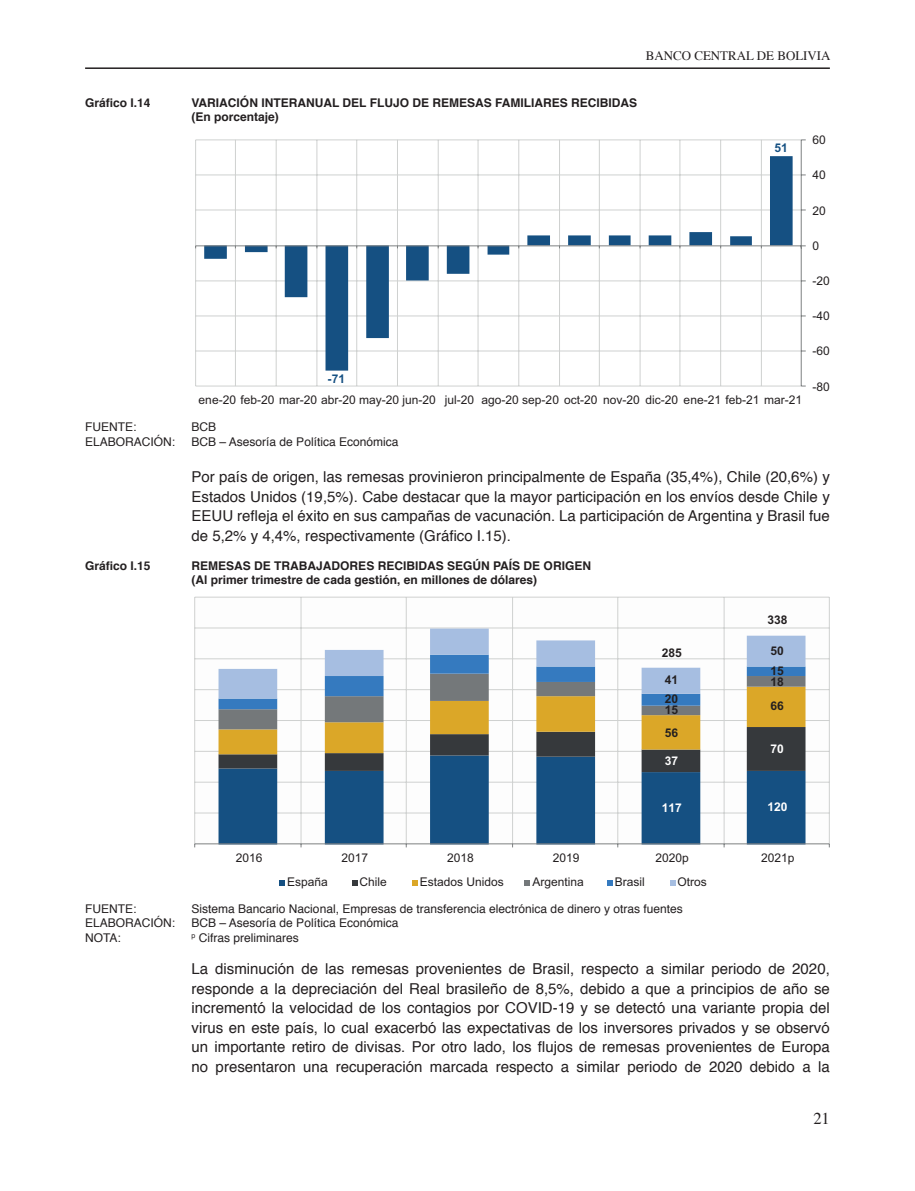
<style>
.page{position:relative;width:915px;height:1191px;background:#fff}
.page>*{position:absolute;margin:0;border:0;box-sizing:border-box;transform-origin:0 0}
.t1{font:16.5px "Times";color:#231f20}
.t2{font:15px/19.5px "Helvetica";color:#231f20;text-align:justify}
.t3{font:12.9px "Times";color:#231f20}
.t4{font:12px "Helvetica";color:#231f20}
.t5{font:700 12px/14.4px "Helvetica";color:#231f20}
.t6{font:12px "Arial";color:#231f20}
.t7{font:700 12px "Arial";color:#231f20}
.t8{font:700 12px "Arial";color:#fff}
.t9{font:700 12px "Arial";color:#155082}
</style>
<div class="page">
<hr style="left:85px;top:67px;width:744px;height:2px;background:#231f20">
<hr style="left:195px;top:386px;width:606px;height:1px;background:#cfd1d0">
<hr style="left:195px;top:351px;width:606px;height:1px;background:#cfd1d0">
<hr style="left:195px;top:316px;width:606px;height:1px;background:#cfd1d0">
<hr style="left:195px;top:281px;width:606px;height:1px;background:#cfd1d0">
<hr style="left:195px;top:210px;width:606px;height:1px;background:#cfd1d0">
<hr style="left:195px;top:175px;width:606px;height:1px;background:#cfd1d0">
<hr style="left:195px;top:140px;width:606px;height:1px;background:#cfd1d0">
<hr style="left:195px;top:140px;width:1px;height:246px;background:#cfd1d0">
<hr style="left:235px;top:140px;width:1px;height:246px;background:#cfd1d0">
<hr style="left:276px;top:140px;width:1px;height:246px;background:#cfd1d0">
<hr style="left:316px;top:140px;width:1px;height:246px;background:#cfd1d0">
<hr style="left:356px;top:140px;width:1px;height:246px;background:#cfd1d0">
<hr style="left:397px;top:140px;width:1px;height:246px;background:#cfd1d0">
<hr style="left:438px;top:140px;width:1px;height:246px;background:#cfd1d0">
<hr style="left:477px;top:140px;width:1px;height:246px;background:#cfd1d0">
<hr style="left:518px;top:140px;width:1px;height:246px;background:#cfd1d0">
<hr style="left:559px;top:140px;width:1px;height:246px;background:#cfd1d0">
<hr style="left:599px;top:140px;width:1px;height:246px;background:#cfd1d0">
<hr style="left:639px;top:140px;width:1px;height:246px;background:#cfd1d0">
<hr style="left:679px;top:140px;width:1px;height:246px;background:#cfd1d0">
<hr style="left:720px;top:140px;width:1px;height:246px;background:#cfd1d0">
<hr style="left:760px;top:140px;width:1px;height:246px;background:#cfd1d0">
<svg style="left:204px;top:156px;width:588px;height:214px"></svg>
<hr style="left:800px;top:140px;width:1px;height:246px;background:#7e8182">
<hr style="left:195px;top:246px;width:606px;height:1px;background:#7e8182">
<hr style="left:195px;top:812px;width:634px;height:1px;background:#cfd1d0">
<hr style="left:195px;top:782px;width:634px;height:1px;background:#cfd1d0">
<hr style="left:195px;top:751px;width:634px;height:1px;background:#cfd1d0">
<hr style="left:195px;top:720px;width:634px;height:1px;background:#cfd1d0">
<hr style="left:195px;top:689px;width:634px;height:1px;background:#cfd1d0">
<hr style="left:195px;top:658px;width:634px;height:1px;background:#cfd1d0">
<hr style="left:195px;top:627px;width:634px;height:1px;background:#cfd1d0">
<hr style="left:195px;top:597px;width:634px;height:1px;background:#cfd1d0">
<hr style="left:194px;top:597px;width:1px;height:247px;background:#cfd1d0">
<hr style="left:300px;top:597px;width:1px;height:247px;background:#cfd1d0">
<hr style="left:406px;top:597px;width:1px;height:247px;background:#cfd1d0">
<hr style="left:512px;top:597px;width:1px;height:247px;background:#cfd1d0">
<hr style="left:617px;top:597px;width:1px;height:247px;background:#cfd1d0">
<hr style="left:723px;top:597px;width:1px;height:247px;background:#cfd1d0">
<hr style="left:828px;top:597px;width:1px;height:247px;background:#cfd1d0">
<svg style="left:218px;top:772px;width:587px;height:71px;fill:#155082"></svg>
<svg style="left:218px;top:628px;width:587px;height:144px"></svg>
<hr style="left:195px;top:843px;width:634px;height:1px;background:#7e8182">
<svg style="left:279px;top:880px;width:5px;height:6px"></svg>
<svg style="left:352px;top:880px;width:5px;height:6px"></svg>
<svg style="left:412px;top:880px;width:5px;height:6px"></svg>
<svg style="left:524px;top:880px;width:6px;height:6px"></svg>
<svg style="left:607px;top:880px;width:5px;height:6px"></svg>
<svg style="left:670px;top:880px;width:5px;height:6px"></svg>
<p class="t3" style="left:645px;top:43px;width:186px">BANCO CENTRAL DE BOLIVIA</p>
<p class="t5" style="left:85px;top:96px;width:67px">Gráfico I.14</p>
<p class="t5" style="left:191px;top:96px;width:447px">VARIACIÓN INTERANUAL DEL FLUJO DE REMESAS FAMILIARES RECIBIDAS (En porcentaje)</p>
<p class="t9" style="left:327px;top:371px;width:19px">-71</p>
<p class="t9" style="left:774px;top:140px;width:15px">51</p>
<p class="t6" style="left:812px;top:132px;width:15px">60</p>
<p class="t6" style="left:812px;top:167px;width:15px">40</p>
<p class="t6" style="left:812px;top:202px;width:15px">20</p>
<p class="t6" style="left:812px;top:237px;width:8px">0</p>
<p class="t6" style="left:812px;top:273px;width:19px">-20</p>
<p class="t6" style="left:812px;top:308px;width:19px">-40</p>
<p class="t6" style="left:812px;top:343px;width:19px">-60</p>
<p class="t6" style="left:812px;top:378px;width:19px">-80</p>
<p class="t6" style="left:198px;top:392px;width:605px">ene-20 feb-20 mar-20 abr-20 may-20 jun-20 jul-20 ago-20 sep-20 oct-20 nov-20 dic-20 ene-21 feb-21 mar-21</p>
<p class="t4" style="left:85px;top:418px;width:53px">FUENTE:</p>
<p class="t4" style="left:191px;top:418px;width:26px">BCB</p>
<p class="t4" style="left:85px;top:432px;width:92px">ELABORACIÓN:</p>
<p class="t4" style="left:191px;top:432px;width:208px">BCB – Asesoría de Política Económica</p>
<p class="t2" style="left:191px;top:467px;width:639px">Por país de origen, las remesas provinieron principalmente de España (35,4%), Chile (20,6%) y Estados Unidos (19,5%). Cabe destacar que la mayor participación en los envíos desde Chile y EEUU refleja el éxito en sus campañas de vacunación. La participación de Argentina y Brasil fue de 5,2% y 4,4%, respectivamente (Gráfico I.15).</p>
<p class="t5" style="left:85px;top:559px;width:67px">Gráfico I.15</p>
<p class="t5" style="left:191px;top:559px;width:401px">REMESAS DE TRABAJADORES RECIBIDAS SEGÚN PAÍS DE ORIGEN (Al primer trimestre de cada gestión, en millones de dólares)</p>
<p class="t7" style="left:767px;top:611px;width:22px">338</p>
<p class="t7" style="left:661px;top:645px;width:22px">285</p>
<p class="t7" style="left:770px;top:642px;width:15px">50</p>
<p class="t7" style="left:664px;top:672px;width:15px">41</p>
<p class="t7" style="left:664px;top:691px;width:15px">20</p>
<p class="t7" style="left:664px;top:702px;width:15px">15</p>
<p class="t7" style="left:664px;top:724px;width:15px">56</p>
<p class="t8" style="left:664px;top:753px;width:15px">37</p>
<p class="t7" style="left:770px;top:662px;width:15px">15</p>
<p class="t7" style="left:770px;top:673px;width:15px">18</p>
<p class="t7" style="left:770px;top:698px;width:15px">66</p>
<p class="t8" style="left:770px;top:741px;width:15px">70</p>
<p class="t8" style="left:661px;top:800px;width:22px">117</p>
<p class="t8" style="left:767px;top:799px;width:22px">120</p>
<p class="t6" style="left:235px;top:850px;width:28px">2016</p>
<p class="t6" style="left:341px;top:850px;width:28px">2017</p>
<p class="t6" style="left:447px;top:850px;width:28px">2018</p>
<p class="t6" style="left:552px;top:850px;width:28px">2019</p>
<p class="t6" style="left:655px;top:850px;width:35px">2020p</p>
<p class="t6" style="left:761px;top:850px;width:35px">2021p</p>
<p class="t6" style="left:287px;top:874px;width:42px">España</p>
<p class="t6" style="left:359px;top:874px;width:29px">Chile</p>
<p class="t6" style="left:419px;top:874px;width:86px">Estados Unidos</p>
<p class="t6" style="left:532px;top:874px;width:53px">Argentina</p>
<p class="t6" style="left:614px;top:874px;width:31px">Brasil</p>
<p class="t6" style="left:677px;top:874px;width:31px">Otros</p>
<p class="t4" style="left:85px;top:899px;width:53px">FUENTE:</p>
<p class="t4" style="left:191px;top:899px;width:492px">Sistema Bancario Nacional, Empresas de transferencia electrónica de dinero y otras fuentes</p>
<p class="t4" style="left:85px;top:914px;width:92px">ELABORACIÓN:</p>
<p class="t4" style="left:191px;top:914px;width:208px">BCB – Asesoría de Política Económica</p>
<p class="t4" style="left:85px;top:928px;width:37px">NOTA:</p>
<p class="t4" style="left:191px;top:928px;width:109px"><sup>p</sup> Cifras preliminares</p>
<p class="t2" style="left:191px;top:959px;width:639px">La disminución de las remesas provenientes de Brasil, respecto a similar periodo de 2020, responde a la depreciación del Real brasileño de 8,5%, debido a que a principios de año se incrementó la velocidad de los contagios por COVID-19 y se detectó una variante propia del virus en este país, lo cual exacerbó las expectativas de los inversores privados y se observó un importante retiro de divisas. Por otro lado, los flujos de remesas provenientes de Europa no presentaron una recuperación marcada respecto a similar periodo de 2020 debido a la</p>
<p class="t1" style="left:813px;top:1102px;width:18px">21</p>
</div>
